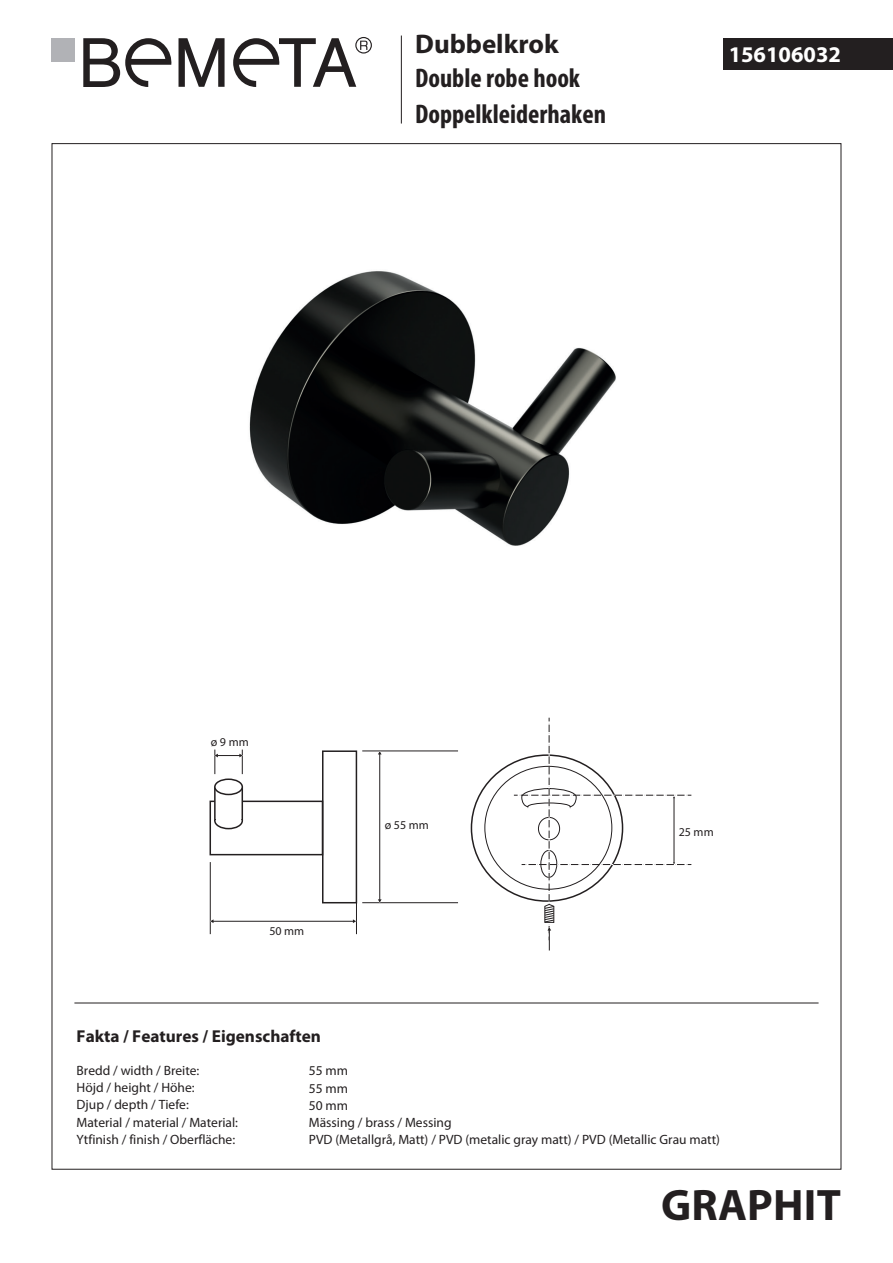
<style>
.page{position:relative;width:893px;height:1263px;background:#fff}
.page>*{position:absolute;margin:0;border:0;box-sizing:border-box;transform-origin:0 0}
.t1{font:700 44.25px "Myriad Pro";letter-spacing:.005em;color:#231f20}
.t2{font:700 condensed 27px/36.3px "Myriad Pro";color:#231f20}
.t3{font:700 27px "Myriad Pro";color:#231f20}
.t4{font:700 22.5px "Myriad Pro";color:#fff}
.t5{font:700 17.25px "Myriad Pro";color:#231f20}
.t6{font:13.5px/17.2px "Myriad Pro";color:#231f20}
.t7{font:12px "Myriad Pro";color:#231f20}
</style>
<div class="page">
<div style="left:724px;top:38px;width:169px;height:32px;background:#231f20"></div>
<svg style="left:179px;top:38px;width:46px;height:49px"></svg>
<svg style="left:83px;top:38px;width:89px;height:49px"></svg>
<div style="left:51px;top:38px;width:24px;height:24px;background:#b1b2b6"></div>
<svg style="left:233px;top:37px;width:139px;height:50px"></svg>
<hr style="left:401px;top:36px;width:1px;height:88px;background:#231f20">
<div style="left:322px;top:750px;width:35px;height:153px;background:#fff;border:2px solid #231f20"></div>
<div style="left:210px;top:800px;width:113px;height:55px;background:#fff;border:2px solid #231f20"></div>
<hr style="left:210px;top:862px;width:1px;height:72px;background:#231f20">
<hr style="left:356px;top:901px;width:1px;height:33px;background:#231f20">
<hr style="left:213px;top:921px;width:140px;height:1px;background:#231f20">
<svg style="left:215px;top:749px;width:28px;height:25px"></svg>
<hr style="left:362px;top:751px;width:96px;height:1px;background:#231f20">
<hr style="left:362px;top:902px;width:96px;height:1px;background:#231f20">
<hr style="left:379px;top:754px;width:1px;height:146px;background:#231f20">
<svg style="left:213px;top:787px;width:31px;height:43px"></svg>
<div style="left:215px;top:779px;width:27px;height:15px;background:#fff;border-radius:50%"></div>
<div style="left:214px;top:778px;width:29px;height:17px;border:2px solid #231f20;border-radius:50%"></div>
<svg style="left:504px;top:718px;width:187px;height:232px"></svg>
<hr style="left:74px;top:1003px;width:745px;height:1px;background:#231f20">
<img style="left:249px;top:271px;width:367px;height:275px">
<h2 class="t3" style="left:415px;top:27px;width:145px">Dubbelkrok</h2>
<h2 class="t2" style="left:415px;top:59px;width:192px">Double robe hook<br>Doppelkleiderhaken</h2>
<h3 class="t4" style="left:729px;top:40px;width:114px">156106032</h3>
<p class="t7" style="left:211px;top:734px;width:39px">ø 9 mm</p>
<p class="t7" style="left:269px;top:924px;width:36px">50 mm</p>
<p class="t7" style="left:385px;top:817px;width:46px">ø 55 mm</p>
<p class="t7" style="left:679px;top:825px;width:36px">25 mm</p>
<p class="t5" style="left:77px;top:1024px;width:246px">Fakta / Features / Eigenschaften</p>
<p class="t6" style="left:309px;top:1062px;width:41px;text-align:justify">55 mm 55 mm 50 mm</p>
<p class="t6" style="left:77px;top:1061px;width:163px">Bredd / width / Breite:<br>Höjd / height / Höhe:<br>Djup / depth / Tiefe:<br>Material / material / Material:<br>Ytfinish / finish / Oberfläche:</p>
<p class="t6" style="left:309px;top:1113px;width:413px">Mässing / brass / Messing<br>PVD (Metallgrå, Matt) / PVD (metalic gray matt) / PVD (Metallic Grau matt)</p>
<h1 class="t1" style="left:661px;top:1176px;width:181px">GRAPHIT</h1>
</div>
